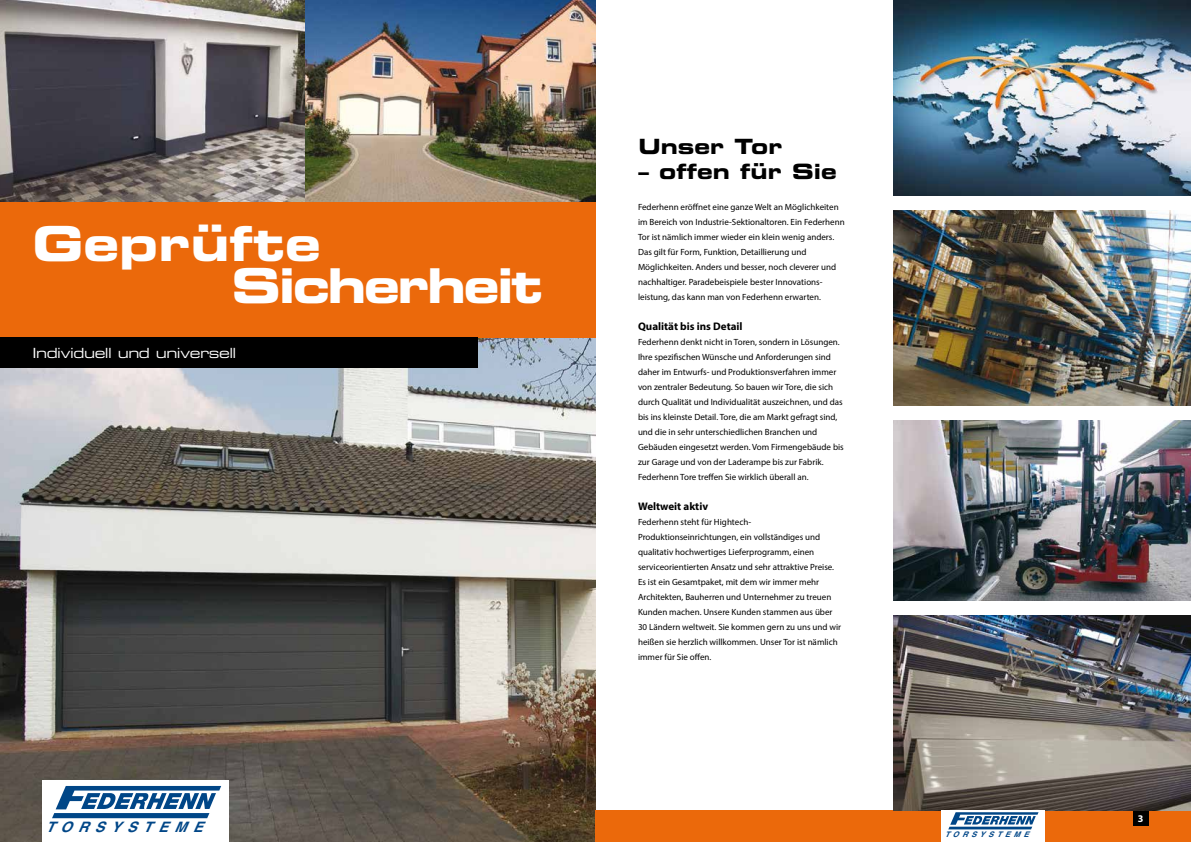
<style>
.page{position:relative;width:1191px;height:842px;background:#fff}
.page>*{position:absolute;margin:0;border:0;box-sizing:border-box;transform-origin:0 0}
.t1{font:48px "Eurostile Bold Extended Two";letter-spacing:-.05em;color:#fff}
.t2{font:48px "Eurostile Bold Extended Two";color:#fff}
.t3{font:21px "Eurostile Bold Extended Two";color:#000}
.t4{font:italic 700 14.4px "Helvetica";color:#004687}
.t5{font:14px "Eurostile Extended Two";letter-spacing:-.035em;color:#fff}
.t6{font:700 11px "Myriad Pro";color:#000}
.t7{font:700 10.2px "Myriad Pro";color:#fff}
.t8{font:9px/15px "Myriad Pro";color:#000}
.t9{font:italic 700 7.7px "Helvetica";color:#004687}
</style>
<div class="page">
<img style="left:0;top:338px;width:595px;height:504px">
<img style="left:305px;top:0;width:290px;height:202px">
<img style="left:0;top:0;width:305px;height:202px">
<div style="left:0;top:202px;width:595px;height:136px;background:#eb690b"></div>
<div style="left:595px;top:810px;width:596px;height:32px;background:#eb690b"></div>
<div style="left:1133px;top:810px;width:15px;height:15px;background:#000"></div>
<img style="left:893px;top:0;width:298px;height:195px">
<img style="left:893px;top:615px;width:298px;height:195px">
<img style="left:893px;top:420px;width:298px;height:180px">
<img style="left:893px;top:210px;width:298px;height:195px">
<div style="left:0;top:337px;width:477px;height:30px;background:#000"></div>
<div style="left:941px;top:810px;width:103px;height:32px;background:#fff"></div>
<div style="left:43px;top:780px;width:186px;height:62px;background:#fff"></div>
<svg style="left:52px;top:786px;width:169px;height:32px"></svg>
<svg style="left:948px;top:812px;width:90px;height:17px"></svg>
<h1 class="t2" style="left:33px;top:210px;width:290px">Geprüfte</h1>
<h1 class="t1" style="left:231px;top:252px;width:313px">Sicherheit</h1>
<h3 class="t5" style="left:33px;top:343px;width:205px">Individuell und universell</h3>
<h3 class="t4" style="left:45px;top:818px;width:166px">TORSYSTEME</h3>
<h2 class="t3" style="left:638px;top:132px;width:145px">Unser Tor</h2>
<h2 class="t3" style="left:638px;top:157px;width:200px">– offen für Sie</h2>
<p class="t8" style="left:638px;top:199px;width:208px">Federhenn eröffnet eine ganze Welt an Möglichkeiten im Bereich von Industrie-Sektionaltoren. Ein Federhenn Tor ist nämlich immer wieder ein klein wenig anders.<br>Das gilt für Form, Funktion, Detaillierung und Möglichkeiten. Anders und besser, noch cleverer und nachhaltiger. Paradebeispiele bester Innovations&shy;leistung, das kann man von Federhenn erwarten.</p>
<p class="t6" style="left:638px;top:319px;width:106px">Qualität bis ins Detail</p>
<p class="t8" style="left:638px;top:334px;width:207px">Federhenn denkt nicht in Toren, sondern in Lösungen.<br>Ihre spezifischen Wünsche und Anforderungen sind daher im Entwurfs- und Produktionsverfahren immer von zentraler Bedeutung. So bauen wir Tore, die sich durch Qualität und Individualität auszeichnen, und das bis ins kleinste Detail. Tore, die am Markt gefragt sind, und die in sehr unterschiedlichen Branchen und Gebäuden eingesetzt werden. Vom Firmengebäude bis zur Garage und von der Laderampe bis zur Fabrik.<br>Federhenn Tore treffen Sie wirklich überall an.</p>
<p class="t6" style="left:638px;top:499px;width:72px">Weltweit aktiv</p>
<p class="t8" style="left:638px;top:514px;width:205px">Federhenn steht für Hightech-Produktionseinrichtungen, ein vollständiges und qualitativ hochwertiges Lieferprogramm, einen serviceorientierten Ansatz und sehr attraktive Preise.<br>Es ist ein Gesamtpaket, mit dem wir immer mehr Architekten, Bauherren und Unternehmer zu treuen Kunden machen. Unsere Kunden stammen aus über 30 Ländern weltweit. Sie kommen gern zu uns und wir heißen sie herzlich willkommen. Unser Tor ist nämlich immer für Sie offen.</p>
<p class="t9" style="left:944px;top:829px;width:89px">TORSYSTEME</p>
<p class="t7" style="left:1138px;top:811px;width:7px">3</p>
</div>
